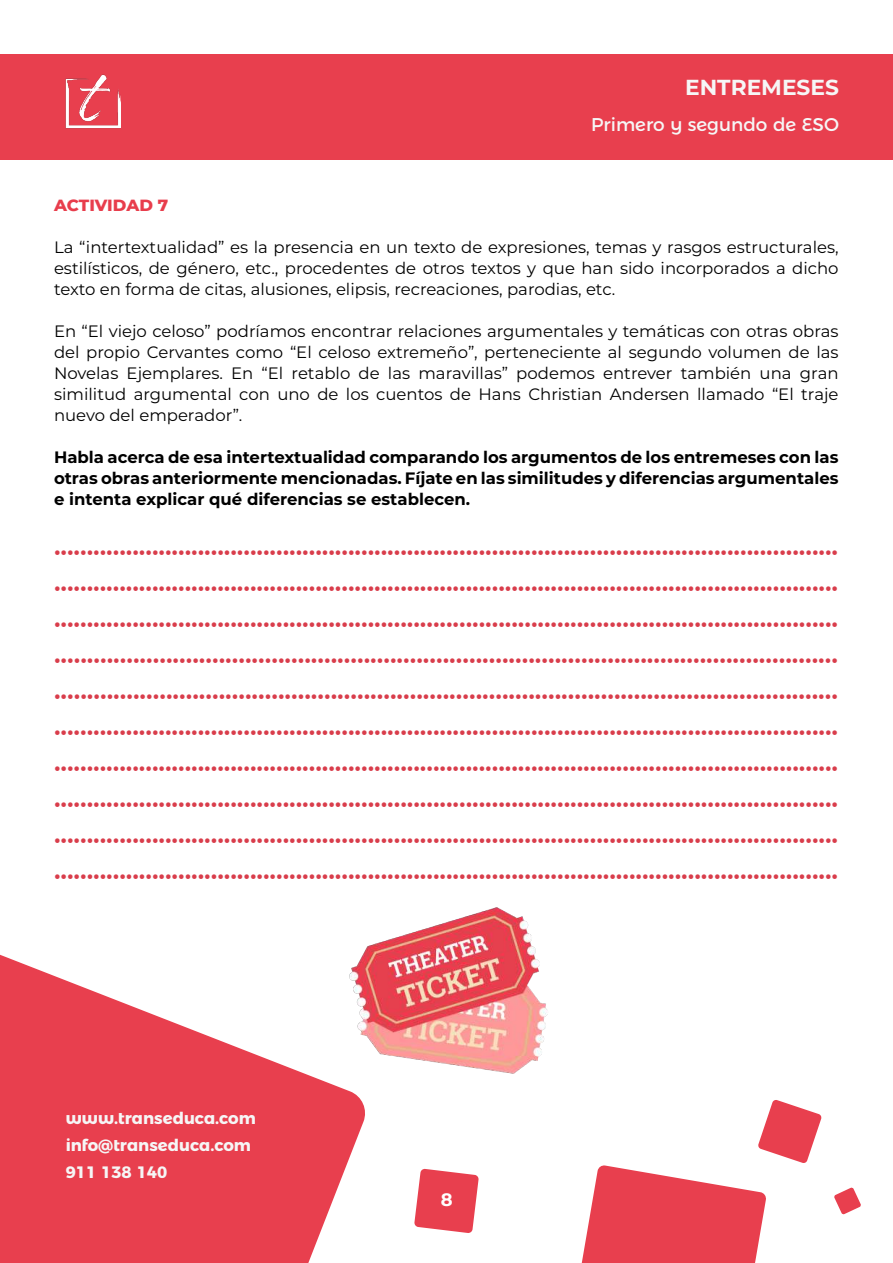
<style>
.page{position:relative;width:893px;height:1263px;background:#fff}
.page>*{position:absolute;margin:0;border:0;box-sizing:border-box;transform-origin:0 0}
.t1{font:600 27px/36px "Montserrat";color:#d93d4b;text-align:justify}
.t2{font:700 21.75px "Montserrat";color:#f6f6f6}
.t3{font:18.45px "Montserrat Alternates";color:#f6f6f6}
.t4{font:700 18px "Montserrat";color:#fff}
.t5{font:16.5px/21px "Montserrat";color:#000;text-align:justify}
.t6{font:700 16.5px/21px "Montserrat";color:#000;text-align:justify}
.t7{font:700 16.5px/27px "Montserrat Alternates";color:#f6f6f6}
.t8{font:800 16.5px "Montserrat";letter-spacing:-.005em;color:#e83d4c}
</style>
<div class="page">
<div style="left:0;top:54px;width:893px;height:105px;background:#e83f4e"></div>
<svg style="left:0;top:954px;width:365px;height:309px;fill:#e83f4e"></svg>
<svg style="left:414px;top:1169px;width:65px;height:64px"></svg>
<svg style="left:581px;top:1100px;width:241px;height:163px"></svg>
<svg style="left:834px;top:1187px;width:27px;height:27px"></svg>
<img style="left:66px;top:74px;width:55px;height:55px">
<img style="left:342px;top:907px;width:206px;height:175px">
<p class="t2" style="left:685px;top:72px;width:155px">ENTREMESES</p>
<p class="t3" style="left:591px;top:110px;width:249px">Primero y segundo de ESO</p>
<p class="t8" style="left:54px;top:193px;width:116px">ACTIVIDAD 7</p>
<p class="t5" style="left:54px;top:236px;width:786px">La “intertextualidad” es la presencia en un texto de expresiones, temas y rasgos estructurales, estilísticos, de género, etc., procedentes de otros textos y que han sido incorporados a dicho texto en forma de citas, alusiones, elipsis, recreaciones, parodias, etc.</p>
<p class="t5" style="left:54px;top:320px;width:786px">En “El viejo celoso” podríamos encontrar relaciones argumentales y temáticas con otras obras del propio Cervantes como “El celoso extremeño”, perteneciente al segundo volumen de las Novelas Ejemplares. En “El retablo de las maravillas” podemos entrever también una gran similitud argumental con uno de los cuentos de Hans Christian Andersen llamado “El traje nuevo del emperador”.</p>
<p class="t6" style="left:54px;top:446px;width:786px">Habla acerca de esa intertextualidad comparando los argumentos de los entremeses con las otras obras anteriormente mencionadas. Fíjate en las similitudes y diferencias argumentales e intenta explicar qué diferencias se establecen.</p>
<p class="t1" style="left:54px;top:526px;width:786px">........................................................................................................................ ........................................................................................................................ ........................................................................................................................ ....................................................................................................................... ....................................................................................................................... ........................................................................................................................ ........................................................................................................................ ........................................................................................................................ ........................................................................................................................ ........................................................................................................................</p>
<p class="t7" style="left:66px;top:1103px;width:192px">www.transeduca.com info@transeduca.com<br>911 138 140</p>
<p class="t4" style="left:441px;top:1186px;width:13px">8</p>
</div>
